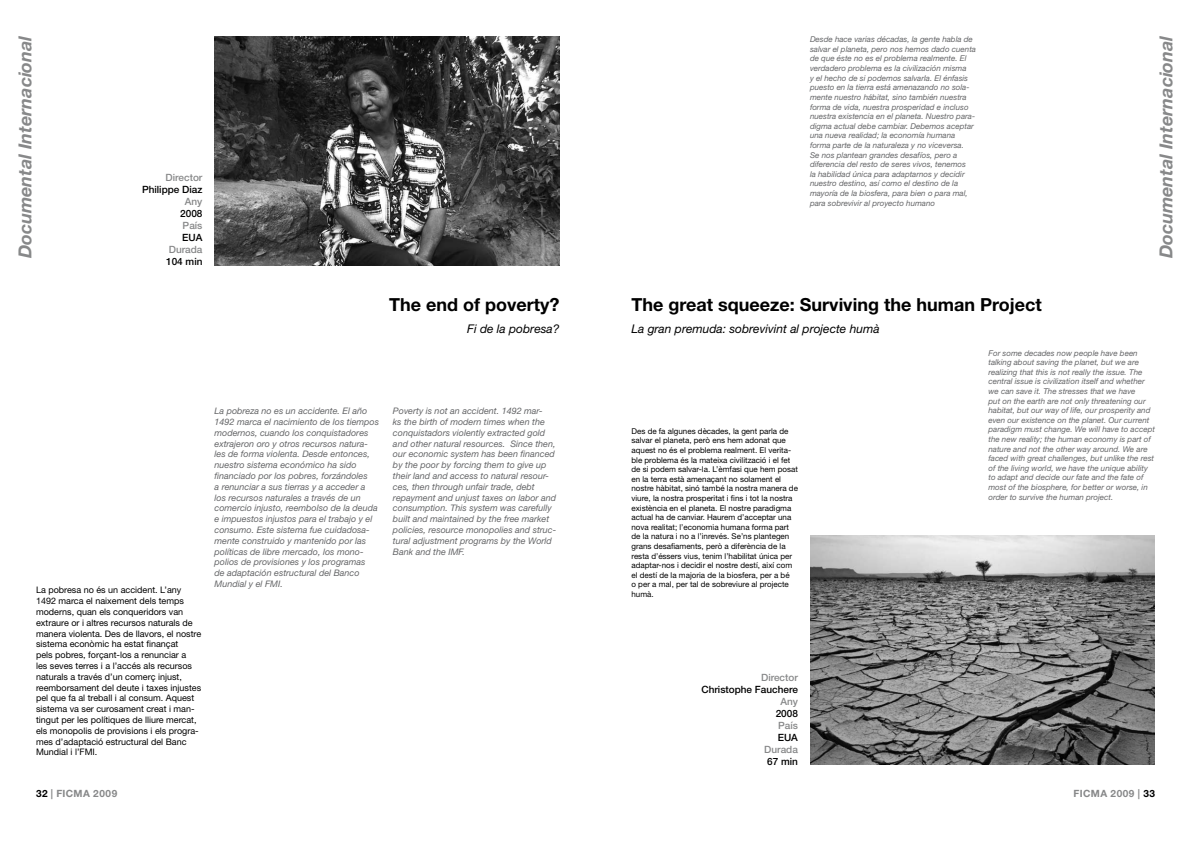
<style>
.page{position:relative;width:1191px;height:842px;background:#fff}
.page>*{position:absolute;margin:0;border:0;box-sizing:border-box;transform-origin:0 0}
.t1{font:700 18px "Helvetica Neue";color:#000}
.t2{font:italic 700 18px "Helvetica Neue";letter-spacing:-.005em;color:#878889}
.t3{font:italic 12px "Helvetica Neue";color:#000}
.t4{font:500 10px "Helvetica Neue";color:#000}
.t5{font:500 10px "Helvetica Neue";color:#878889}
.t6{font:700 10px "Helvetica Neue";letter-spacing:.04em;color:#878889}
.t7{font:italic 9px/10.8px "Helvetica Neue";color:#646567}
.t8{font:9px/10.8px "Helvetica Neue";color:#000}
.t9{font:italic 8px/9.6px "Helvetica Neue";color:#646567}
.t10{font:8px/9.6px "Helvetica Neue";color:#000}
.s1{color:#000}
</style>
<div class="page">
<img style="left:214px;top:36px;width:345px;height:230px">
<img style="left:810px;top:535px;width:345px;height:230px">
<h1 class="t2" style="left:14px;top:258px;width:224px;rotate:-90deg">Documental Internacional</h1>
<p class="t5" style="left:166px;top:171px;width:38px">Director</p>
<p class="t4" style="left:142px;top:183px;width:62px">Philippe Diaz</p>
<p class="t5" style="left:185px;top:195px;width:19px">Any</p>
<p class="t4" style="left:180px;top:207px;width:24px">2008</p>
<p class="t5" style="left:183px;top:219px;width:21px">País</p>
<p class="t4" style="left:182px;top:231px;width:22px">EUA</p>
<p class="t5" style="left:169px;top:243px;width:35px">Durada</p>
<p class="t4" style="left:166px;top:255px;width:38px">104 min</p>
<p class="t9" style="left:810px;top:35px;width:167px">Desde hace varias décadas, la gente habla de salvar el planeta, pero nos hemos dado cuenta de que éste no es el problema realmente. El verdadero problema es la civilización misma<br>y el hecho de si podemos salvarla. El énfasis puesto en la tierra está amenazando no sola&shy;mente nuestro hábitat, sino también nuestra forma de vida, nuestra prosperidad e incluso nuestra existencia en el planeta. Nuestro para&shy;digma actual debe cambiar. Debemos aceptar una nueva realidad; la economía humana forma parte de la naturaleza y no viceversa.<br>Se nos plantean grandes desafíos, pero a diferencia del resto de seres vivos, tenemos<br>la habilidad única para adaptarnos y decidir nuestro destino, así como el destino de la mayoría de la biosfera, para bien o para mal, para sobrevivir al proyecto humano</p>
<h1 class="t2" style="left:1155px;top:258px;width:224px;rotate:-90deg">Documental Internacional</h1>
<p class="t8" style="left:36px;top:585px;width:167px">La pobresa no és un accident. L’any 1492 marca el naixement dels temps moderns, quan els conqueridors van extraure or i altres recursos naturals de manera violenta. Des de llavors, el nostre sistema econòmic ha estat finançat<br>pels pobres, forçant-los a renunciar a<br>les seves terres i a l’accés als recursos naturals a través d’un comerç injust, reemborsament del deute i taxes injustes pel que fa al treball i al consum. Aquest sistema va ser curosament creat i man&shy;tingut per les polítiques de lliure mercat, els monopolis de provisions i els progra&shy;mes d’adaptació estructural del Banc Mundial i l’FMI.</p>
<p class="t7" style="left:214px;top:405px;width:166px">La pobreza no es un accidente. El año 1492 marca el nacimiento de los tiempos modernos, cuando los conquistadores extrajeron oro y otros recursos natura&shy;les de forma violenta. Desde entonces, nuestro sistema económico ha sido financiado por los pobres, forzándoles<br>a renunciar a sus tierras y a acceder a los recursos naturales a través de un comercio injusto, reembolso de la deuda e impuestos injustos para el trabajo y el consumo. Este sistema fue cuidadosa&shy;mente construido y mantenido por las políticas de libre mercado, los mono&shy;polios de provisiones y los programas<br>de adaptación estructural del Banco Mundial y el FMI.</p>
<h1 class="t1" style="left:389px;top:294px;width:172px">The end of poverty?</h1>
<h1 class="t1" style="left:631px;top:294px;width:412px">The great squeeze: Surviving the human Project</h1>
<h2 class="t3" style="left:467px;top:321px;width:94px">Fi de la pobresa?</h2>
<h2 class="t3" style="left:631px;top:321px;width:249px">La gran premuda: sobrevivint al projecte humà</h2>
<p class="t7" style="left:393px;top:405px;width:165px">Poverty is not an accident. 1492 mar-<br>ks the birth of modern times when the conquistadors violently extracted gold and other natural resources. Since then, our economic system has been financed by the poor by forcing them to give up their land and access to natural resour&shy;ces, then through unfair trade, debt repayment and unjust taxes on labor and consumption. This system was carefully built and maintained by the free market policies, resource monopolies and struc&shy;tural adjustment programs by the World Bank and the IMF.</p>
<p class="t10" style="left:631px;top:426px;width:168px">Des de fa algunes dècades, la gent parla de salvar el planeta, però ens hem adonat que aquest no és el problema realment. El verita&shy;ble problema és la mateixa civilització i el fet de si podem salvar-la. L’èmfasi que hem posat en la terra està amenaçant no solament el nostre hàbitat, sinó també la nostra manera de viure, la nostra prosperitat i fins i tot la nostra existència en el planeta. El nostre paradigma actual ha de canviar. Haurem d’acceptar una nova realitat; l’economia humana forma part de la natura i no a l’inrevés. Se’ns plantegen grans desafiaments, però a diferència de la resta d’éssers vius, tenim l’habilitat única per adaptar-nos i decidir el nostre destí, així com el destí de la majoria de la biosfera, per a bé<br>o per a mal, per tal de sobreviure al projecte humà.</p>
<p class="t9" style="left:988px;top:348px;width:168px">For some decades now people have been talking about saving the planet, but we are realizing that this is not really the issue. The central issue is civilization itself and whether we can save it. The stresses that we have<br>put on the earth are not only threatening our habitat, but our way of life, our prosperity and even our existence on the planet. Our current paradigm must change. We will have to accept the new reality; the human economy is part of nature and not the other way around. We are faced with great challenges, but unlike the rest of the living world, we have the unique ability to adapt and decide our fate and the fate of most of the biosphere, for better or worse, in order to survive the human project.</p>
<p class="t5" style="left:761px;top:671px;width:38px">Director</p>
<p class="t4" style="left:701px;top:683px;width:98px">Christophe Fauchere</p>
<p class="t5" style="left:780px;top:695px;width:19px">Any</p>
<p class="t4" style="left:775px;top:707px;width:24px">2008</p>
<p class="t5" style="left:778px;top:719px;width:21px">País</p>
<p class="t4" style="left:778px;top:731px;width:22px">EUA</p>
<p class="t5" style="left:764px;top:743px;width:35px">Durada</p>
<p class="t4" style="left:767px;top:755px;width:32px">67 min</p>
<p class="t6" style="left:36px;top:787px;width:83px"><span class="s1">32</span> | FICMA 2009</p>
<p class="t6" style="left:1073px;top:787px;width:77px">FICMA 2009 | <span class="s1">33</span></p>
</div>
